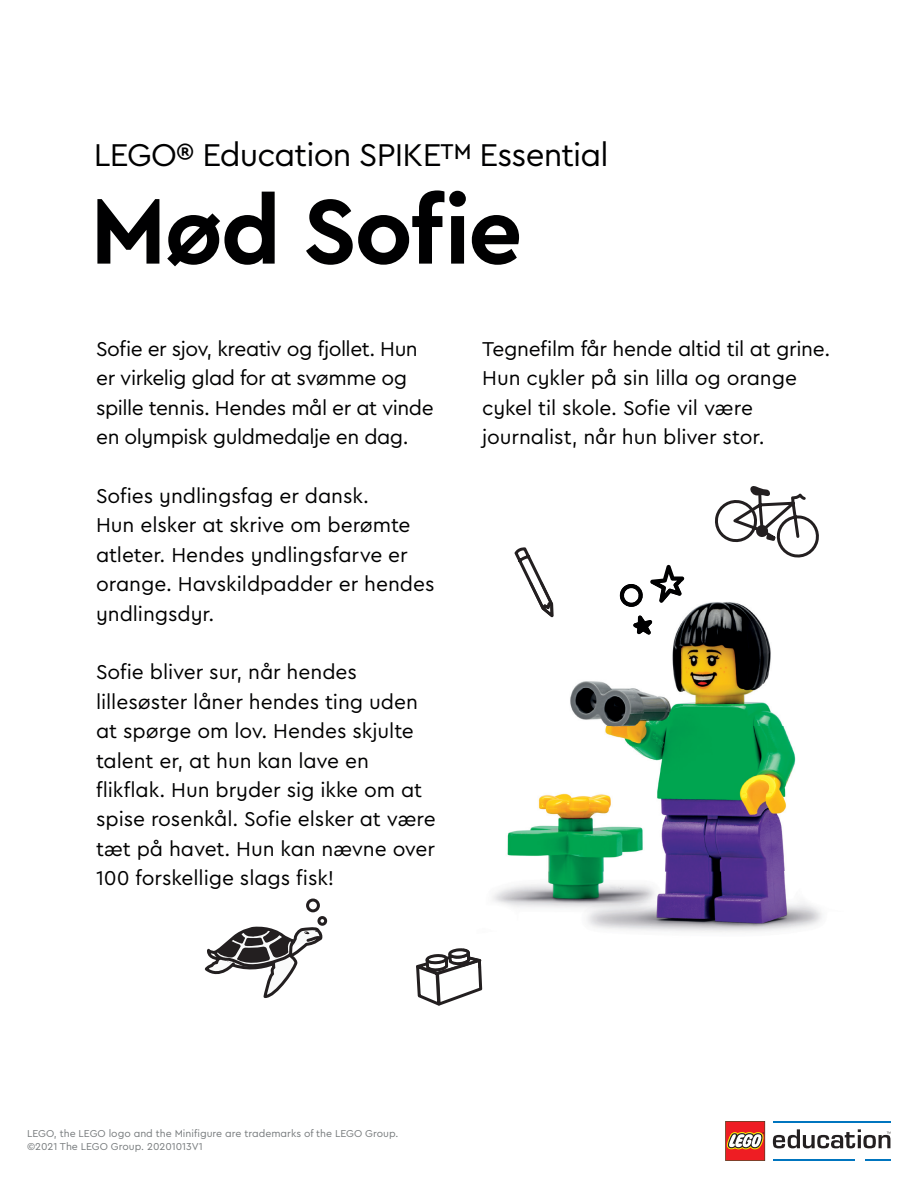
<style>
.page{position:relative;width:918px;height:1188px;background:#fff}
.page>*{position:absolute;margin:0;border:0;box-sizing:border-box;transform-origin:0 0}
.t1{font:700 96px "Cera Pro";letter-spacing:-.025em;color:#000001}
.t2{font:33px "Cera Pro";letter-spacing:-.025em;color:#000001}
.t3{font:21px/29.4px "Cera Pro";letter-spacing:-.005em;color:#000001}
.t4{font:21px/29.4px "Cera Pro";letter-spacing:-.025em;color:#000001}
.t5{font:10.5px/12.6px "Cera Pro";color:#767a7c}
</style>
<div class="page">
<hr style="left:773px;top:1121px;width:117px;height:2px;background:#0075bf">
<hr style="left:773px;top:1159px;width:81px;height:2px;background:#0075bf">
<hr style="left:865px;top:1159px;width:25px;height:2px;background:#0075bf">
<svg style="left:773px;top:1129px;width:118px;height:19px"></svg>
<svg style="left:725px;top:1121px;width:41px;height:40px;background:#d0564b"></svg>
<svg style="left:204px;top:898px;width:124px;height:100px"></svg>
<svg style="left:715px;top:486px;width:104px;height:72px"></svg>
<svg style="left:650px;top:565px;width:34px;height:17px"></svg>
<img style="left:492px;top:602px;width:330px;height:330px">
<svg style="left:514px;top:547px;width:40px;height:70px"></svg>
<img style="left:530px;top:582px;width:22px;height:27px">
<svg style="left:416px;top:948px;width:66px;height:58px"></svg>
<img style="left:650px;top:582px;width:32px;height:21px">
<svg style="left:633px;top:615px;width:19px;height:1px"></svg>
<img style="left:633px;top:616px;width:19px;height:19px">
<img style="left:618px;top:584px;width:26px;height:23px">
<h2 class="t2" style="left:94px;top:133px;width:516px">LEGO® Education SPIKE™ Essential</h2>
<h1 class="t1" style="left:90px;top:168px;width:434px">Mød Sofie</h1>
<p class="t4" style="left:96px;top:333px;width:339px">Sofie er sjov, kreativ og fjollet. Hun er virkelig glad for at svømme og spille tennis. Hendes mål er at vinde en olympisk guldmedalje en dag.</p>
<p class="t3" style="left:96px;top:480px;width:340px">Sofies yndlingsfag er dansk.<br>Hun elsker at skrive om berømte atleter. Hendes yndlingsfarve er orange. Havskildpadder er hendes yndlingsdyr.</p>
<p class="t3" style="left:96px;top:657px;width:341px">Sofie bliver sur, når hendes lillesøster låner hendes ting uden at spørge om lov. Hendes skjulte talent er, at hun kan lave en flikflak. Hun bryder sig ikke om at spise rosenkål. Sofie elsker at være tæt på havet. Hun kan nævne over<br>100 forskellige slags fisk!</p>
<p class="t3" style="left:482px;top:333px;width:350px">Tegnefilm får hende altid til at grine.<br>Hun cykler på sin lilla og orange cykel til skole. Sofie vil være journalist, når hun bliver stor.</p>
<p class="t5" style="left:27px;top:1127px;width:373px">LEGO, the LEGO logo and the Minifigure are trademarks of the LEGO Group. ©2021 The LEGO Group. 20201013V1</p>
</div>
